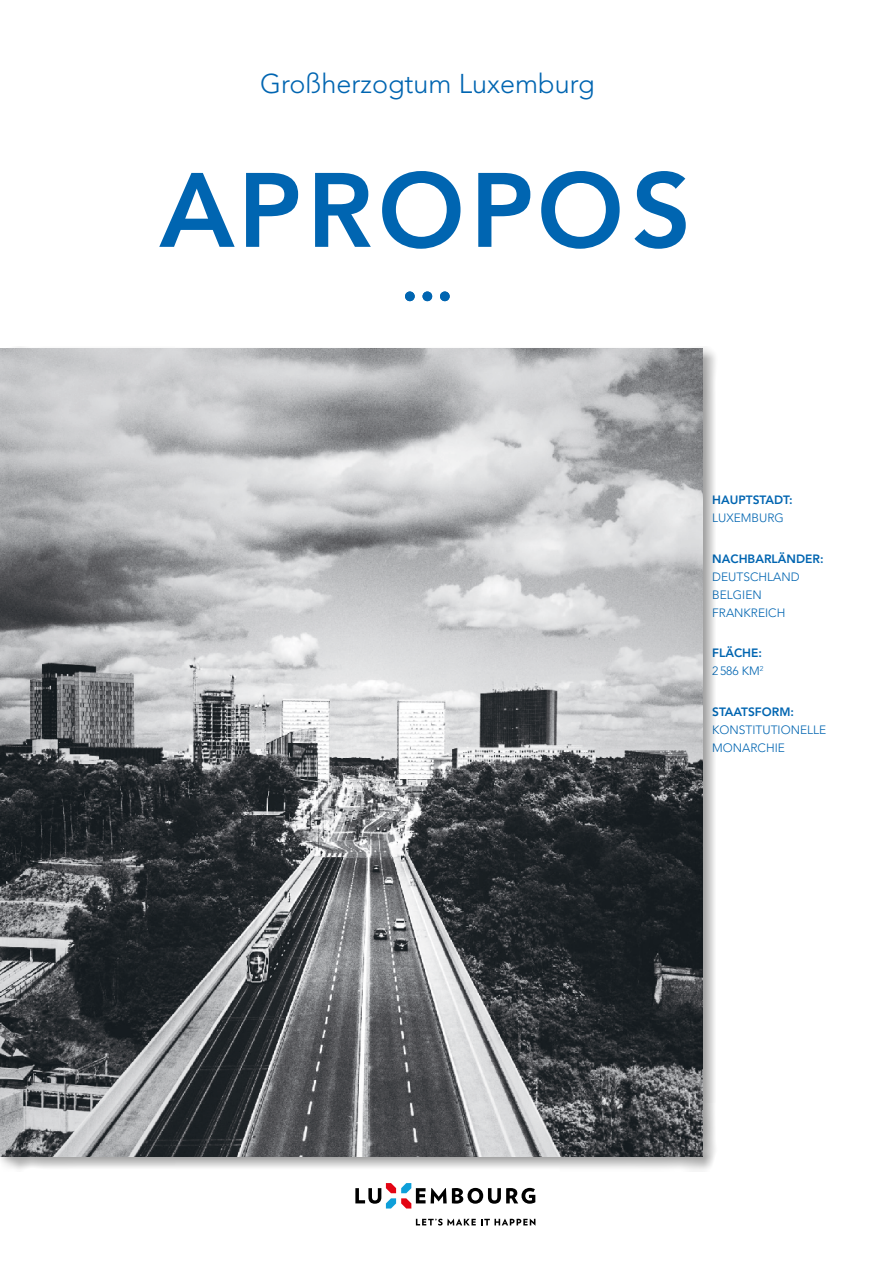
<style>
.page{position:relative;width:893px;height:1263px;background:#fff}
.page>*{position:absolute;margin:0;border:0;box-sizing:border-box;transform-origin:0 0}
.t1{font:800 104.4px "Avenir LT Std";letter-spacing:.05em;color:#0065b1}
.t2{font:900 52.5px "Avenir LT Std";color:#0065b1}
.t3{font:300 27px "Avenir LT Std";color:#0065b1}
.t4{font:300 12px/18px "Avenir LT Std";color:#0065b1}
.t5{font:800 12px "Avenir LT Std";color:#0065b1}
.t6{font:300 7.05px "Avenir LT Std";color:#0065b1}
</style>
<div class="page">
<div style="left:0;top:346px;width:718px;height:825px;background:#000;opacity:.38"></div>
<svg style="left:416px;top:1219px;width:119px;height:6px"></svg>
<svg style="left:355px;top:1183px;width:180px;height:25px"></svg>
<img style="left:0;top:348px;width:703px;height:808px">
<p class="t3" style="left:260px;top:68px;width:336px">Großherzogtum Luxemburg</p>
<h1 class="t1" style="left:159px;top:149px;width:533px">APROPOS</h1>
<h2 class="t2" style="left:401px;top:251px;width:54px">…</h2>
<p class="t5" style="left:712px;top:493px;width:82px">HAUPTSTADT:</p>
<p class="t4" style="left:712px;top:509px;width:73px">LUXEMBURG</p>
<p class="t5" style="left:712px;top:551px;width:113px">NACHBARLÄNDER:</p>
<p class="t4" style="left:712px;top:567px;width:89px">DEUTSCHLAND<br>BELGIEN<br>FRANKREICH</p>
<p class="t5" style="left:712px;top:646px;width:51px">FLÄCHE:</p>
<p class="t4" style="left:712px;top:662px;width:49px">2 586 KM</p>
<p class="t5" style="left:712px;top:704px;width:83px">STAATSFORM:</p>
<p class="t4" style="left:712px;top:720px;width:116px">KONSTITUTIONELLE<br>MONARCHIE</p>
<p class="t6" style="left:760px;top:664px;width:5px">2</p>
</div>
